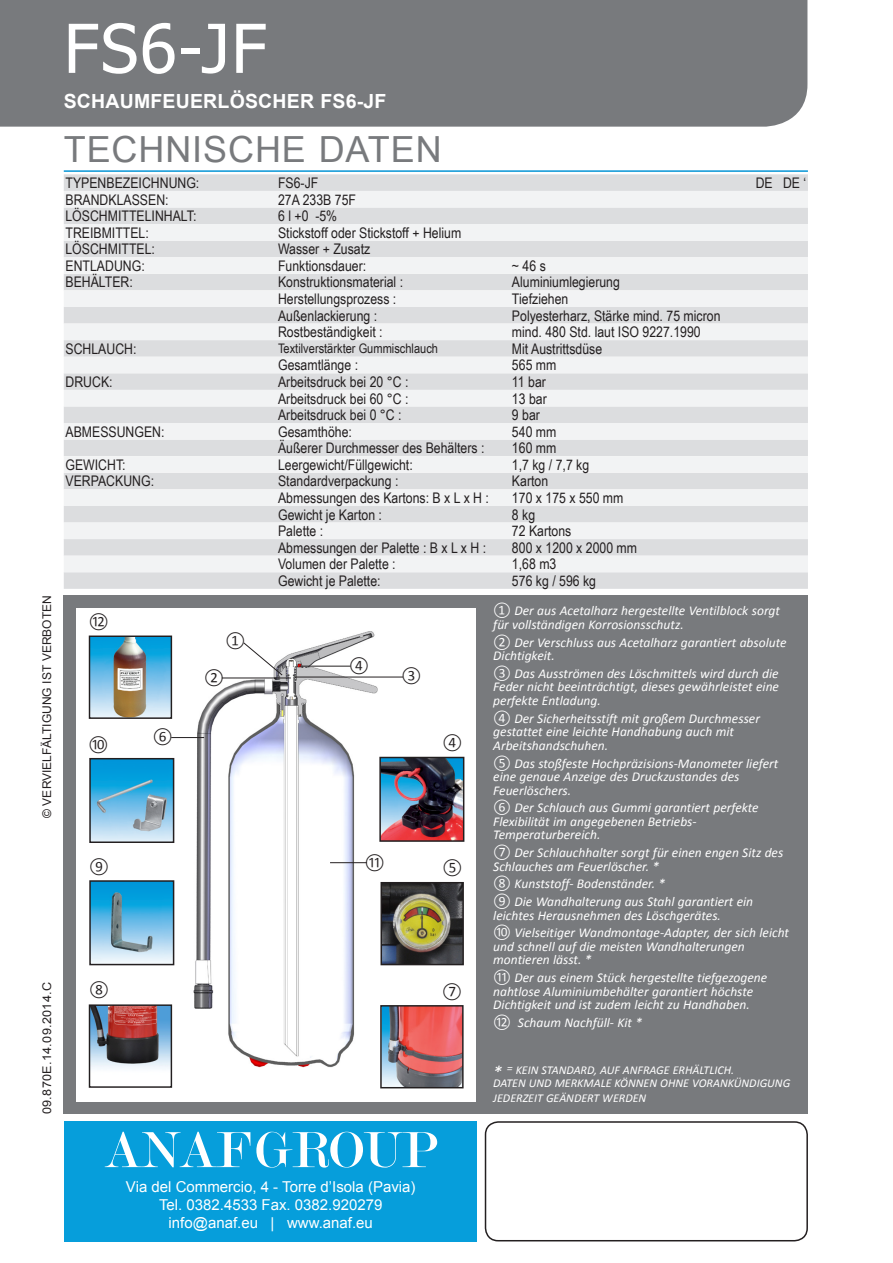
<style>
.page{position:relative;width:893px;height:1263px;background:#fff}
.page>*{position:absolute;margin:0;border:0;box-sizing:border-box;transform-origin:0 0}
.Normale{font:67.5px "Tahoma";color:#fff}
.t1{font:54.15px "Modern";color:#fff}
.Normale-2{font:36px "Arial";letter-spacing:.025em;color:#787a7d}
.Normale-3{font:700 19.5px "Arial";letter-spacing:.01em;color:#fff}
.Paragraph_Style_1{font:15px/18px "Arial";color:#fff;text-align:center}
.t2{font:italic 15px "Calibri";color:#231f20}
.t3{font:15px "Calibri";color:#231f20}
.t4{font:14.55px "Arial Narrow";color:#231f20}
.didascalia_c8{font:italic 13.5px/13.5px "Calibri";color:#fff}
.t5{font:13.2px "Arial Narrow";color:#231f20}
.didascalia_c8-2{font:italic 12px/15px "Calibri";color:#fff}
.Normale-4{font:12px "Arial";color:#231f20}
.Normale-5{font:12px "Arial";letter-spacing:.025em;color:#231f20;scale:1.05 1}
.s1{font-size:18px}
</style>
<div class="page">
<div style="left:64px;top:595px;width:744px;height:519px;background:#787a7d"></div>
<div style="left:485px;top:1121px;width:323px;height:120px;border:2px solid #231f20;border-radius:13px"></div>
<div style="left:0;top:0;width:807px;height:127px;background:#787a7d"></div>
<hr style="left:64px;top:170px;width:744px;height:2px;background:#0695d6">
<div style="left:64px;top:1121px;width:412px;height:121px;background:#069edb"></div>
<div style="left:77px;top:608px;width:399px;height:493px;background:#fff"></div>
<img style="left:95px;top:631px;width:351px;height:437px">
<img style="left:92px;top:883px;width:79px;height:79px">
<div style="left:89px;top:880px;width:85px;height:85px;border:2px solid #231f20"></div>
<img style="left:383px;top:884px;width:79px;height:79px">
<div style="left:381px;top:882px;width:83px;height:83px;border:1px solid #231f20"></div>
<img style="left:92px;top:761px;width:79px;height:79px">
<div style="left:89px;top:758px;width:85px;height:85px;border:2px solid #231f20"></div>
<img style="left:382px;top:1007px;width:80px;height:79px">
<div style="left:380px;top:1005px;width:84px;height:83px;border:1px solid #231f20"></div>
<img style="left:382px;top:760px;width:79px;height:79px">
<div style="left:379px;top:757px;width:85px;height:85px;border:2px solid #231f20"></div>
<img style="left:91px;top:637px;width:79px;height:80px">
<div style="left:89px;top:635px;width:83px;height:84px;border:1px solid #231f20"></div>
<img style="left:91px;top:1006px;width:79px;height:63px">
<div style="left:89px;top:1004px;width:83px;height:84px;border:1px solid #231f20"></div>
<svg style="left:243px;top:642px;width:40px;height:34px"></svg>
<hr style="left:222px;top:678px;width:69px;height:1px;background:#231f20">
<hr style="left:299px;top:666px;width:52px;height:1px;background:#231f20">
<hr style="left:295px;top:677px;width:108px;height:1px;background:#231f20">
<hr style="left:171px;top:737px;width:33px;height:1px;background:#231f20">
<hr style="left:330px;top:862px;width:37px;height:1px;background:#231f20">
<div style="left:64px;top:174px;width:744px;height:415px;background:#dcdddf"></div>
<svg style="left:64px;top:191px;width:744px;height:381px;fill:#f2f3f4"></svg>
<p class="Normale-4" style="left:39px;top:818px;width:224px;rotate:-90deg">© VERVIELFÄLTIGUNG IST VERBOTEN</p>
<p class="Normale-5" style="left:39px;top:1114px;width:127px;rotate:-90deg">09.870E.14.09.2014.C</p>
<p class="Normale" style="left:64px;top:3px;width:204px">FS6-JF</p>
<p class="Normale-3" style="left:64px;top:88px;width:324px">SCHAUMFEUERLÖSCHER FS6-JF</p>
<p class="Normale-2" style="left:64px;top:126px;width:379px">TECHNISCHE DATEN</p>
<p class="t4" style="left:65px;top:172px;width:135px">TYPENBEZEICHNUNG:</p>
<p class="t4" style="left:278px;top:172px;width:42px">FS6-JF</p>
<p class="t4" style="left:756px;top:172px;width:52px">DE DE ‘</p>
<p class="t4" style="left:65px;top:189px;width:105px">BRANDKLASSEN:</p>
<p class="t4" style="left:278px;top:189px;width:79px">27A 233B 75F</p>
<p class="t4" style="left:65px;top:205px;width:132px">LÖSCHMITTELINHALT:</p>
<p class="t4" style="left:278px;top:205px;width:61px">6 l +0 -5%</p>
<p class="t4" style="left:65px;top:222px;width:85px">TREIBMITTEL:</p>
<p class="t4" style="left:278px;top:222px;width:185px">Stickstoff oder Stickstoff + Helium</p>
<p class="t4" style="left:65px;top:238px;width:91px">LÖSCHMITTEL:</p>
<p class="t4" style="left:278px;top:238px;width:94px">Wasser + Zusatz</p>
<p class="t4" style="left:65px;top:255px;width:81px">ENTLADUNG:</p>
<p class="t4" style="left:278px;top:255px;width:90px">Funktionsdauer:</p>
<p class="t4" style="left:512px;top:255px;width:35px">~ 46 s</p>
<p class="t4" style="left:65px;top:272px;width:69px">BEHÄLTER:</p>
<p class="t4" style="left:278px;top:272px;width:127px">Konstruktionsmaterial :</p>
<p class="t4" style="left:512px;top:272px;width:109px">Aluminiumlegierung</p>
<p class="t4" style="left:278px;top:288px;width:120px">Herstellungsprozess :</p>
<p class="t4" style="left:512px;top:288px;width:58px">Tiefziehen</p>
<p class="t4" style="left:278px;top:305px;width:101px">Außenlackierung :</p>
<p class="t4" style="left:512px;top:305px;width:210px">Polyesterharz, Stärke mind. 75 micron</p>
<p class="t4" style="left:278px;top:321px;width:106px">Rostbeständigkeit :</p>
<p class="t4" style="left:512px;top:321px;width:190px">mind. 480 Std. laut ISO 9227.1990</p>
<p class="t4" style="left:65px;top:338px;width:73px">SCHLAUCH:</p>
<p class="t5" style="left:278px;top:339px;width:161px">Textilverstärkter Gummischlauch</p>
<p class="t4" style="left:512px;top:338px;width:92px">Mit Austrittsdüse</p>
<p class="t4" style="left:278px;top:354px;width:81px">Gesamtlänge :</p>
<p class="t4" style="left:512px;top:354px;width:46px">565 mm</p>
<p class="t4" style="left:65px;top:371px;width:49px">DRUCK:</p>
<p class="t4" style="left:278px;top:371px;width:132px">Arbeitsdruck bei 20 °C :</p>
<p class="t4" style="left:512px;top:371px;width:35px">11 bar</p>
<p class="t4" style="left:278px;top:388px;width:132px">Arbeitsdruck bei 60 °C :</p>
<p class="t4" style="left:512px;top:388px;width:36px">13 bar</p>
<p class="t4" style="left:278px;top:404px;width:125px">Arbeitsdruck bei 0 °C :</p>
<p class="t4" style="left:512px;top:404px;width:30px">9 bar</p>
<p class="t4" style="left:65px;top:421px;width:101px">ABMESSUNGEN:</p>
<p class="t4" style="left:278px;top:421px;width:75px">Gesamthöhe:</p>
<p class="t4" style="left:512px;top:421px;width:46px">540 mm</p>
<p class="t4" style="left:278px;top:437px;width:208px">Äußerer Durchmesser des Behälters :</p>
<p class="t4" style="left:512px;top:437px;width:46px">160 mm</p>
<p class="t4" style="left:65px;top:454px;width:62px">GEWICHT:</p>
<p class="t4" style="left:278px;top:454px;width:136px">Leergewicht/Füllgewicht:</p>
<p class="t4" style="left:512px;top:454px;width:79px">1,7 kg / 7,7 kg</p>
<p class="t4" style="left:65px;top:471px;width:90px">VERPACKUNG:</p>
<p class="t4" style="left:278px;top:471px;width:122px">Standardverpackung :</p>
<p class="t4" style="left:512px;top:471px;width:38px">Karton</p>
<p class="t4" style="left:278px;top:487px;width:212px">Abmessungen des Kartons: B x L x H :</p>
<p class="t4" style="left:512px;top:487px;width:113px">170 x 175 x 550 mm</p>
<p class="t4" style="left:278px;top:504px;width:105px">Gewicht je Karton :</p>
<p class="t4" style="left:512px;top:504px;width:25px">8 kg</p>
<p class="t4" style="left:278px;top:520px;width:47px">Palette :</p>
<p class="t4" style="left:512px;top:520px;width:61px">72 Kartons</p>
<p class="t4" style="left:278px;top:537px;width:210px">Abmessungen der Palette : B x L x H :</p>
<p class="t4" style="left:512px;top:537px;width:127px">800 x 1200 x 2000 mm</p>
<p class="t4" style="left:278px;top:553px;width:119px">Volumen der Palette :</p>
<p class="t4" style="left:512px;top:553px;width:46px">1,68 m3</p>
<p class="t4" style="left:278px;top:570px;width:104px">Gewicht je Palette:</p>
<p class="t4" style="left:512px;top:570px;width:86px">576 kg / 596 kg</p>
<p class="t3" style="left:89px;top:612px;width:21px">⑫</p>
<p class="t3" style="left:226px;top:632px;width:21px">①</p>
<p class="t3" style="left:204px;top:668px;width:21px">②</p>
<p class="t2" style="left:349px;top:655px;width:21px">④</p>
<p class="t3" style="left:402px;top:667px;width:21px">③</p>
<p class="t2" style="left:153px;top:727px;width:21px">⑥</p>
<p class="t2" style="left:89px;top:735px;width:21px">⑩</p>
<p class="t2" style="left:443px;top:733px;width:21px">④</p>
<p class="t3" style="left:89px;top:857px;width:21px">⑨</p>
<p class="t3" style="left:89px;top:980px;width:21px">⑧</p>
<p class="t2" style="left:365px;top:852px;width:21px">⑪</p>
<p class="t2" style="left:443px;top:858px;width:21px">⑤</p>
<p class="t2" style="left:442px;top:981px;width:21px">⑦</p>
<p class="t1" style="left:104px;top:1123px;width:334px">ANAFGROUP</p>
<p class="Paragraph_Style_1" style="left:126px;top:1177px;width:291px">Via del Commercio, 4 - Torre d’Isola (Pavia)</p>
<p class="Paragraph_Style_1" style="left:159px;top:1195px;width:225px">Tel. 0382.4533 Fax. 0382.920279</p>
<p class="Paragraph_Style_1" style="left:169px;top:1213px;width:206px">info@anaf.eu | www.anaf.eu</p>
<p class="Paragraph_Style_1" style="left:120px;top:1174px;width:291px">Via del Commercio, 4 - Torre d’Isola (Pavia)<br>Tel. 0382.4533 Fax. 0382.920279</p>
<p class="Paragraph_Style_1" style="left:163px;top:1210px;width:206px">info@anaf.eu | www.anaf.eu</p>
<p class="didascalia_c8" style="left:493px;top:604px;width:288px">① Der aus Acetalharz hergestellte Ventilblock sorgt für vollständigen Korrosionsschutz.</p>
<p class="didascalia_c8" style="left:493px;top:635px;width:295px">② Der Verschluss aus Acetalharz garantiert absolute<br>Dichtigkeit.</p>
<p class="didascalia_c8" style="left:493px;top:666px;width:287px;text-align:justify">③ Das Ausströmen des Löschmittels wird durch die Feder nicht beeinträchtigt, dieses gewährleistet eine perfekte Entladung.</p>
<p class="didascalia_c8" style="left:493px;top:711px;width:268px">④ Der Sicherheitsstift mit großem Durchmesser gestattet eine leichte Handhabung auch mit<br>Arbeitshandschuhen.</p>
<p class="didascalia_c8" style="left:493px;top:756px;width:287px">⑤ Das stoßfeste Hochpräzisions-Manometer liefert eine genaue Anzeige des Druckzustandes des<br>Feuerlöschers.</p>
<p class="didascalia_c8" style="left:493px;top:800px;width:267px">⑥ Der Schlauch aus Gummi garantiert perfekte<br>Flexibilität im angegebenen Betriebs-<br>Temperaturbereich.</p>
<p class="didascalia_c8" style="left:493px;top:845px;width:292px">⑦ Der Schlauchhalter sorgt für einen engen Sitz des<br>Schlauches am Feuerlöscher. *</p>
<p class="didascalia_c8" style="left:493px;top:876px;width:173px">⑧ Kunststoff- Bodenständer. *</p>
<p class="didascalia_c8" style="left:493px;top:894px;width:261px">⑨ Die Wandhalterung aus Stahl garantiert ein leichtes Herausnehmen des Löschgerätes.</p>
<p class="didascalia_c8" style="left:493px;top:925px;width:297px">⑩ Vielseitiger Wandmontage-Adapter, der sich leicht und schnell auf die meisten Wandhalterungen montieren lässt. *</p>
<p class="didascalia_c8" style="left:493px;top:970px;width:275px">⑪ Der aus einem Stück hergestellte tiefgezogene nahtlose Aluminiumbehälter garantiert höchste<br>Dichtigkeit und ist zudem leicht zu Handhaben.</p>
<p class="didascalia_c8" style="left:493px;top:1015px;width:150px">⑫ Schaum Nachfüll- Kit *</p>
<p class="didascalia_c8-2" style="left:493px;top:1062px;width:243px"><span class="s1">*</span> = KEIN STANDARD, AUF ANFRAGE ERHÄLTLICH.</p>
<p class="didascalia_c8-2" style="left:493px;top:1075px;width:299px">DATEN UND MERKMALE KÖNNEN OHNE VORANKÜNDIGUNG<br>JEDERZEIT GEÄNDERT WERDEN</p>
</div>
